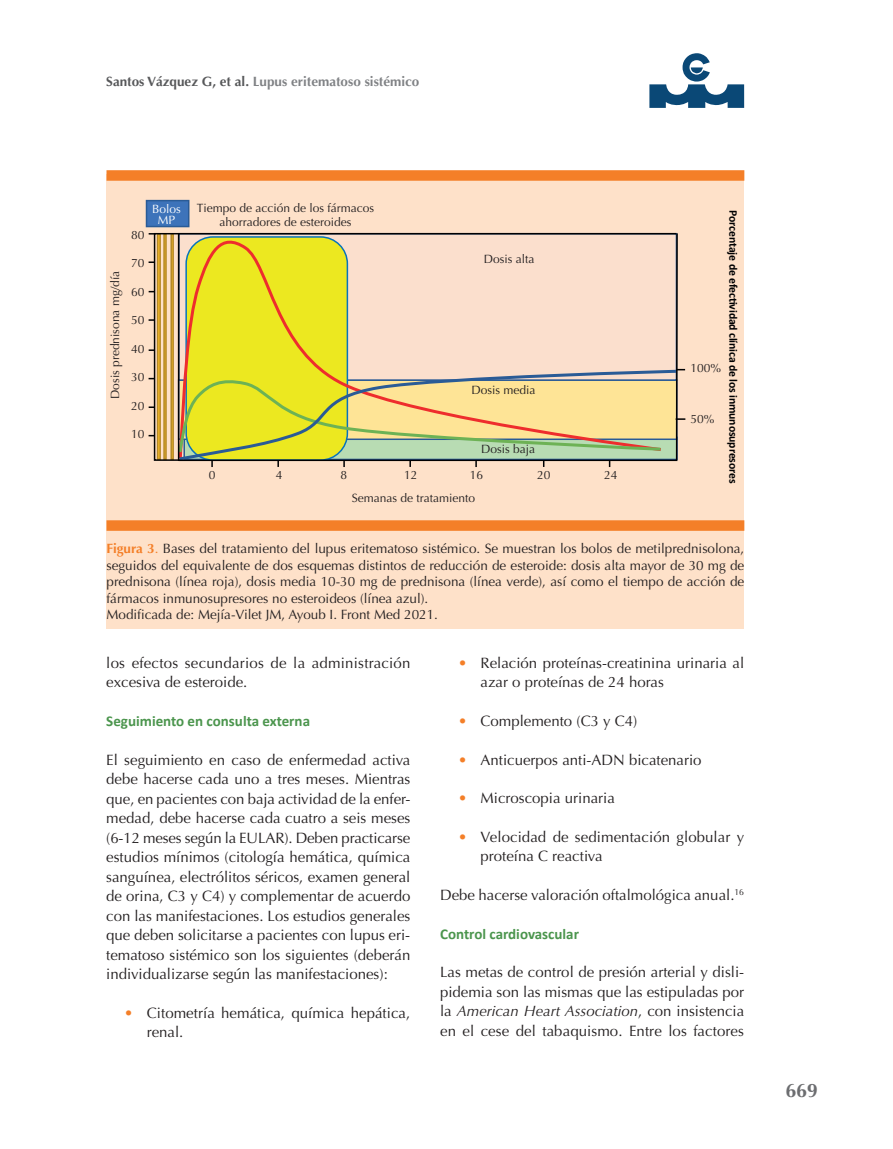
<style>
.page{position:relative;width:893px;height:1149px;background:#fff}
.page>*{position:absolute;margin:0;border:0;box-sizing:border-box;transform-origin:0 0}
.t1{font:700 19.5px "Optima";color:#6c6d70}
.t2{font:15px/19.5px "Optima";color:#231f20}
.t3{font:700 15px "Calibri";color:#4b954d}
.t4{font:13.5px/16.5px "Optima";color:#231f20}
.t5{font:700 13.5px "Optima";color:#808285}
.t6{font:12px/14.4px "Optima";color:#231f20;text-align:center}
.t7{font:12px/11.4px "Optima";color:#fff;text-align:center}
.t8{font:700 11.7px "Calibri";letter-spacing:-.015em;color:#000001}
.s1{color:#57585a}
.s2{font-weight:700;color:#f47f28}
.s3{color:#f47f28}
.s4{font-style:italic}
</style>
<div class="page">
<svg style="left:649px;top:53px;width:95px;height:55px"></svg>
<div style="left:106px;top:174px;width:638px;height:454px;background:#fee1c9"></div>
<div style="left:106px;top:520px;width:638px;height:10px;background:#f47f28"></div>
<div style="left:106px;top:170px;width:638px;height:11px;background:#f47f28"></div>
<div style="left:147px;top:200px;width:42px;height:26px;background:#3d73ba"></div>
<div style="left:146px;top:200px;width:43px;height:27px;border:2px solid #2a5b96"></div>
<svg style="left:153px;top:233px;width:24px;height:228px"></svg>
<svg style="left:177px;top:232px;width:502px;height:229px"></svg>
<svg style="left:676px;top:418px;width:9px;height:2px"></svg>
<svg style="left:149px;top:261px;width:6px;height:2px"></svg>
<svg style="left:149px;top:319px;width:6px;height:2px"></svg>
<svg style="left:149px;top:349px;width:6px;height:2px"></svg>
<svg style="left:149px;top:406px;width:6px;height:2px"></svg>
<svg style="left:211px;top:461px;width:2px;height:6px"></svg>
<svg style="left:277px;top:461px;width:2px;height:6px"></svg>
<svg style="left:343px;top:461px;width:2px;height:6px"></svg>
<svg style="left:409px;top:461px;width:2px;height:6px"></svg>
<svg style="left:475px;top:461px;width:2px;height:6px"></svg>
<p class="t5" style="left:106px;top:73px;width:315px"><span class="s1">Santos Vázquez G, et al.</span> Lupus eritematoso sistémico</p>
<p class="t6" style="left:108px;top:399px;width:130px;rotate:-90deg">Dosis prednisona mg/día</p>
<p class="t6" style="left:131px;top:227px;width:15px">80</p>
<p class="t6" style="left:131px;top:256px;width:15px">70</p>
<p class="t6" style="left:131px;top:284px;width:15px">60</p>
<p class="t6" style="left:131px;top:313px;width:15px">50</p>
<p class="t6" style="left:131px;top:341px;width:15px">40</p>
<p class="t6" style="left:131px;top:370px;width:15px">30</p>
<p class="t6" style="left:131px;top:398px;width:15px">20</p>
<p class="t6" style="left:131px;top:427px;width:15px">10</p>
<p class="t7" style="left:152px;top:203px;width:30px">Bolos<br>MP</p>
<p class="t6" style="left:197px;top:201px;width:179px">Tiempo de acción de los fármacos ahorradores de esteroides</p>
<p class="t6" style="left:484px;top:251px;width:52px">Dosis alta</p>
<p class="t6" style="left:471px;top:383px;width:66px">Dosis media</p>
<p class="t6" style="left:481px;top:441px;width:56px">Dosis baja</p>
<p class="t6" style="left:209px;top:468px;width:8px">0</p>
<p class="t6" style="left:276px;top:468px;width:8px">4</p>
<p class="t6" style="left:340px;top:468px;width:8px">8</p>
<p class="t6" style="left:404px;top:468px;width:15px">12</p>
<p class="t6" style="left:470px;top:468px;width:15px">16</p>
<p class="t6" style="left:537px;top:468px;width:15px">20</p>
<p class="t6" style="left:604px;top:468px;width:15px">24</p>
<p class="t6" style="left:352px;top:490px;width:125px">Semanas de tratamiento</p>
<p class="t8" style="left:741px;top:210px;width:274px;rotate:90deg">Porcentaje de efectividad clínica de los inmunosupresores</p>
<p class="t6" style="left:690px;top:361px;width:32px">100%</p>
<p class="t6" style="left:690px;top:411px;width:26px">50%</p>
<p class="t4" style="left:106px;top:540px;width:639px"><span class="s2">Figura 3</span><span class="s3">.</span> Bases del tratamiento del lupus eritematoso sistémico. Se muestran los bolos de metilprednisolona, seguidos del equivalente de dos esquemas distintos de reducción de esteroide: dosis alta mayor de 30 mg de prednisona (línea roja), dosis media 10-30 mg de prednisona (línea verde), así como el tiempo de acción de fármacos inmunosupresores no esteroideos (línea azul).<br>Modificada de: Mejía-Vilet JM, Ayoub I. Front Med 2021.</p>
<p class="t2" style="left:106px;top:653px;width:306px">los efectos secundarios de la administración excesiva de esteroide.</p>
<p class="t3" style="left:106px;top:710px;width:205px">Seguimiento en consulta externa</p>
<p class="t2" style="left:106px;top:749px;width:306px;text-align:justify">El seguimiento en caso de enfermedad activa debe hacerse cada uno a tres meses. Mientras que, en pacientes con baja actividad de la enfer&shy;medad, debe hacerse cada cuatro a seis meses (6-12 meses según la EULAR). Deben practicarse estudios mínimos (citología hemática, química sanguínea, electrólitos séricos, examen general de orina, C3 y C4) y complementar de acuerdo con las manifestaciones. Los estudios generales que deben solicitarse a pacientes con lupus eri&shy;tematoso sistémico son los siguientes (deberán individualizarse según las manifestaciones):</p>
<p class="t2" style="left:147px;top:1002px;width:265px;text-indent:-23px"><span class="s3">•</span> Citometría hemática, química hepática, renal.</p>
<p class="t2" style="left:481px;top:653px;width:265px;text-indent:-22px"><span class="s3">•</span> Relación proteínas-creatinina urinaria al azar o proteínas de 24 horas</p>
<p class="t2" style="left:458px;top:711px;width:181px"><span class="s3">•</span> Complemento (C3 y C4)</p>
<p class="t2" style="left:458px;top:749px;width:245px"><span class="s3">•</span> Anticuerpos anti-ADN bicatenario</p>
<p class="t2" style="left:458px;top:788px;width:158px"><span class="s3">•</span> Microscopia urinaria</p>
<p class="t2" style="left:481px;top:827px;width:265px;text-indent:-22px"><span class="s3">•</span> Velocidad de sedimentación globular y proteína C reactiva</p>
<p class="t2" style="left:440px;top:885px;width:306px">Debe hacerse valoración oftalmológica anual.<sup>16</sup></p>
<p class="t3" style="left:440px;top:922px;width:140px">Control cardiovascular</p>
<p class="t2" style="left:440px;top:962px;width:306px;text-align:justify">Las metas de control de presión arterial y disli&shy;pidemia son las mismas que las estipuladas por la <span class="s4">American Heart Association</span>, con insistencia en el cese del tabaquismo. Entre los factores</p>
<h1 class="t1" style="left:785px;top:1079px;width:34px">669</h1>
</div>
